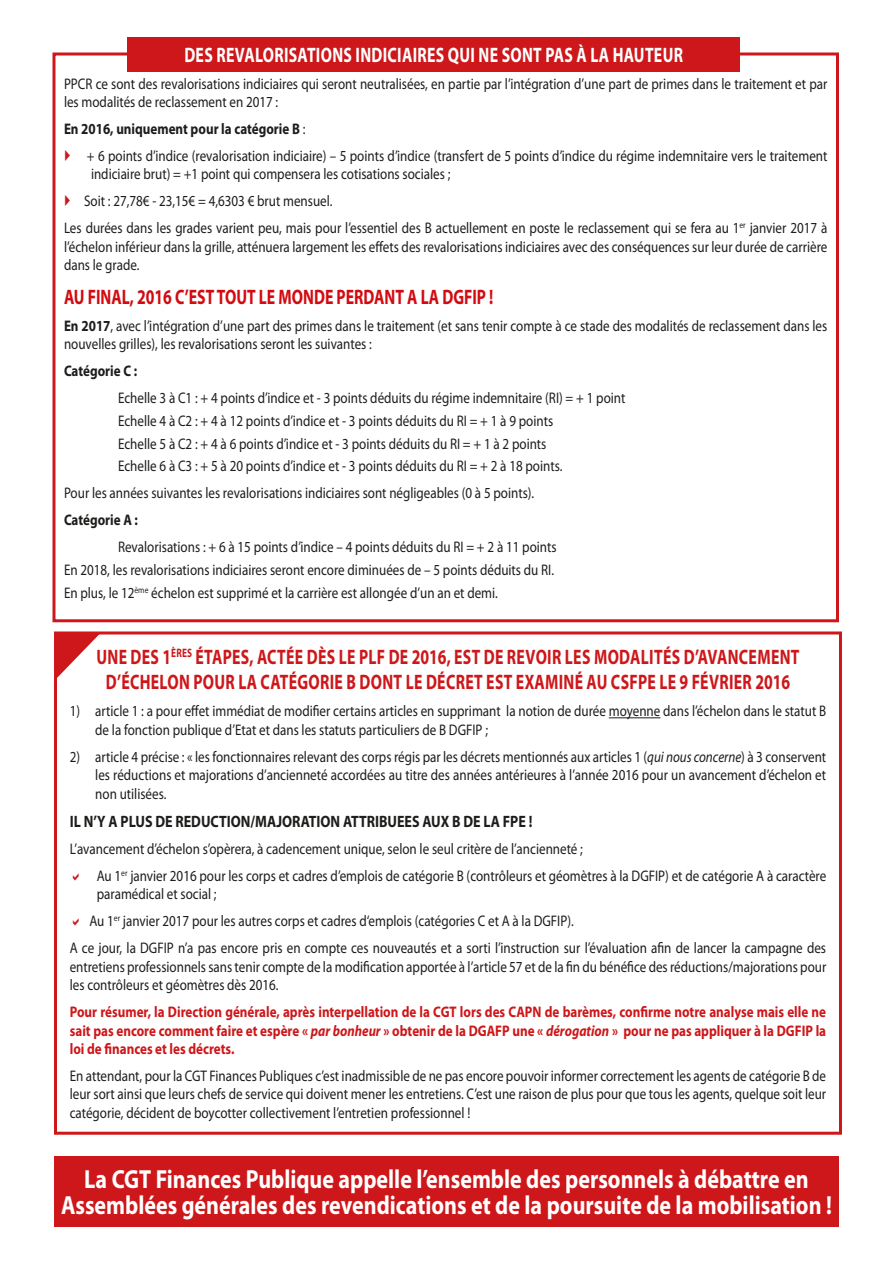
<style>
.page{position:relative;width:893px;height:1263px;background:#fff}
.page>*{position:absolute;margin:0;border:0;box-sizing:border-box;transform-origin:0 0}
.t1{font:700 26.25px/26.2px "Myriad Pro";color:#fff;text-align:center;scale:.84 1}
.t2{font:700 21px/25.2px "Myriad Pro";letter-spacing:.02em;color:#cd171a;text-align:center;scale:.75 1}
.t3{font:700 21px "Myriad Pro";letter-spacing:.02em;color:#fff;scale:.75 1}
.Paragraphe_de_liste{font:700 21px "Myriad Pro";color:#d20b11;scale:.75 1}
.t4{font:700 16.5px "Myriad Pro";color:#1d1d1b;scale:.85 1}
.Paragraphe_de_liste-2{font:15.3px/18.5px "Myriad Pro";color:#1d1d1b;scale:.85 1}
.t5{font:700 15.3px/18.5px "Myriad Pro";color:#cd171a;text-align:justify;scale:.85 1}
.Default{font:15.3px "Myriad Pro";color:#1d1d1b;scale:.85 1}
.Paragraphe_de_liste-3{font:700 15.3px "Myriad Pro";color:#1d1d1b;scale:.85 1}
.s1{font-weight:400}
.s2{font-weight:700}
.s3{font-style:italic}
</style>
<div class="page">
<hr style="left:609px;top:717px;width:51px;height:1px;background:#1d1d1b">
<div style="left:54px;top:631px;width:788px;height:504px;border:3px solid #cd171a"></div>
<div style="left:54px;top:1156px;width:785px;height:70px;background:#cd171a"></div>
<div style="left:128px;top:37px;width:612px;height:34px;background:#cd171a"></div>
<svg style="left:54px;top:631px;width:52px;height:48px"></svg>
<p class="t3" style="left:184px;top:41px;width:666px">DES REVALORISATIONS INDICIAIRES QUI NE SONT PAS À LA HAUTEUR</p>
<p class="Paragraphe_de_liste-2" style="left:64px;top:74px;width:900px">PPCR ce sont des revalorisations indiciaires qui seront neutralisées, en partie par l’intégration d’une part de primes dans le traitement et par les modalités de reclassement en 2017 :</p>
<p class="Paragraphe_de_liste-3" style="left:64px;top:119px;width:286px">En 2016, uniquement pour la catégorie B <span class="s1">:</span></p>
<p class="Paragraphe_de_liste-2" style="left:87px;top:146px;width:873px">+ 6 points d’indice (revalorisation indiciaire) – 5 points d’indice (transfert de 5 points d’indice du régime indemnitaire vers le traitement indiciaire brut) = +1 point qui compensera les cotisations sociales ;</p>
<p class="Paragraphe_de_liste-2" style="left:84px;top:192px;width:294px">Soit : 27,78€ - 23,15€ = 4,6303 € brut mensuel.</p>
<p class="Paragraphe_de_liste-2" style="left:64px;top:219px;width:900px;text-align:justify">Les durées dans les grades varient peu, mais pour l’essentiel des B actuellement en poste le reclassement qui se fera au 1<sup>er</sup> janvier 2017 à l’échelon inférieur dans la grille, atténuera largement les effets des revalorisations indiciaires avec des conséquences sur leur durée de carrière dans le grade.</p>
<p class="Paragraphe_de_liste" style="left:64px;top:283px;width:574px">AU FINAL, 2016 C’EST TOUT LE MONDE PERDANT A LA DGFIP !</p>
<p class="Paragraphe_de_liste-2" style="left:64px;top:316px;width:900px"><span class="s2">En 2017</span>, avec l’intégration d’une part des primes dans le traitement (et sans tenir compte à ce stade des modalités de reclassement dans les nouvelles grilles), les revalorisations seront les suivantes :</p>
<p class="Paragraphe_de_liste-3" style="left:64px;top:361px;width:88px">Catégorie C :</p>
<p class="Paragraphe_de_liste-2" style="left:118px;top:389px;width:598px">Echelle 3 à C1 : + 4 points d’indice et - 3 points déduits du régime indemnitaire (RI) = + 1 point</p>
<p class="Paragraphe_de_liste-2" style="left:118px;top:411px;width:513px">Echelle 4 à C2 : + 4 à 12 points d’indice et - 3 points déduits du RI = + 1 à 9 points</p>
<p class="Paragraphe_de_liste-2" style="left:118px;top:434px;width:506px">Echelle 5 à C2 : + 4 à 6 points d’indice et - 3 points déduits du RI = + 1 à 2 points</p>
<p class="Paragraphe_de_liste-2" style="left:118px;top:457px;width:524px">Echelle 6 à C3 : + 5 à 20 points d’indice et - 3 points déduits du RI = + 2 à 18 points.</p>
<p class="Paragraphe_de_liste-2" style="left:64px;top:484px;width:555px">Pour les années suivantes les revalorisations indiciaires sont négligeables (0 à 5 points).</p>
<p class="Paragraphe_de_liste-3" style="left:64px;top:510px;width:89px">Catégorie A :</p>
<p class="Paragraphe_de_liste-2" style="left:118px;top:538px;width:517px">Revalorisations : + 6 à 15 points d’indice – 4 points déduits du RI = + 2 à 11 points</p>
<p class="Paragraphe_de_liste-2" style="left:64px;top:560px;width:578px">En 2018, les revalorisations indiciaires seront encore diminuées de – 5 points déduits du RI.</p>
<p class="Default" style="left:64px;top:583px;width:512px">En plus, le 12<sup>ème</sup> échelon est supprimé et la carrière est allongée d’un an et demi.</p>
<p class="t2" style="left:96px;top:644px;width:939px">UNE DES 1<sup>ÈRES</sup> ÉTAPES, ACTÉE DÈS LE PLF DE 2016, EST DE REVOIR LES MODALITÉS D’AVANCEMENT<br>D’ÉCHELON POUR LA CATÉGORIE B DONT LE DÉCRET EST EXAMINÉ AU CSFPE LE 9 FÉVRIER 2016</p>
<p class="Paragraphe_de_liste-2" style="left:95px;top:702px;width:861px;text-indent:-26px">1) article 1 : a pour effet immédiat de modifier certains articles en supprimant la notion de durée moyenne dans l’échelon dans le statut B de la fonction publique d’Etat et dans les statuts particuliers de B DGFIP ;</p>
<p class="Paragraphe_de_liste-2" style="left:95px;top:747px;width:861px;text-align:justify;text-indent:-26px">2) article 4 précise : « les fonctionnaires relevant des corps régis par les décrets mentionnés aux articles 1 (<span class="s3">qui nous concerne</span>) à 3 conservent les réductions et majorations d’ancienneté accordées au titre des années antérieures à l’année 2016 pour un avancement d’échelon et non utilisées.</p>
<p class="t4" style="left:70px;top:810px;width:546px">IL N’Y A PLUS DE REDUCTION/MAJORATION ATTRIBUEES AUX B DE LA FPE !</p>
<p class="Paragraphe_de_liste-2" style="left:70px;top:839px;width:605px">L’avancement d’échelon s’opèrera, à cadencement unique, selon le seul critère de l’ancienneté ;</p>
<p class="Paragraphe_de_liste-2" style="left:97px;top:866px;width:860px">Au 1<sup>er</sup> janvier 2016 pour les corps et cadres d’emplois de catégorie B (contrôleurs et géomètres à la DGFIP) et de catégorie A à caractère paramédical et social ;</p>
<p class="Paragraphe_de_liste-2" style="left:89px;top:912px;width:571px">Au 1<sup>er</sup> janvier 2017 pour les autres corps et cadres d‘emplois (catégories C et A à la DGFIP).</p>
<p class="Paragraphe_de_liste-2" style="left:70px;top:938px;width:891px;text-align:justify">A ce jour, la DGFIP n’a pas encore pris en compte ces nouveautés et a sorti l’instruction sur l’évaluation afin de lancer la campagne des entretiens professionnels sans tenir compte de la modification apportée à l’article 57 et de la fin du bénéfice des réductions/majorations pour les contrôleurs et géomètres dès 2016.</p>
<p class="t5" style="left:70px;top:1002px;width:891px">Pour résumer, la Direction générale, après interpellation de la CGT lors des CAPN de barèmes, confirme notre analyse mais elle ne sait pas encore comment faire et espère « <span class="s3">par bonheur</span> » obtenir de la DGAFP une « <span class="s3">dérogation</span> » pour ne pas appliquer à la DGFIP la loi de finances et les décrets.</p>
<p class="Paragraphe_de_liste-2" style="left:70px;top:1066px;width:891px;text-align:justify">En attendant, pour la CGT Finances Publiques c’est inadmissible de ne pas encore pouvoir informer correctement les agents de catégorie B de leur sort ainsi que leurs chefs de service qui doivent mener les entretiens. C’est une raison de plus pour que tous les agents, quelque soit leur catégorie, décident de boycotter collectivement l’entretien professionnel !</p>
<p class="t1" style="left:61px;top:1165px;width:919px">La CGT Finances Publique appelle l’ensemble des personnels à débattre en<br>Assemblées générales des revendications et de la poursuite de la mobilisation !</p>
</div>
